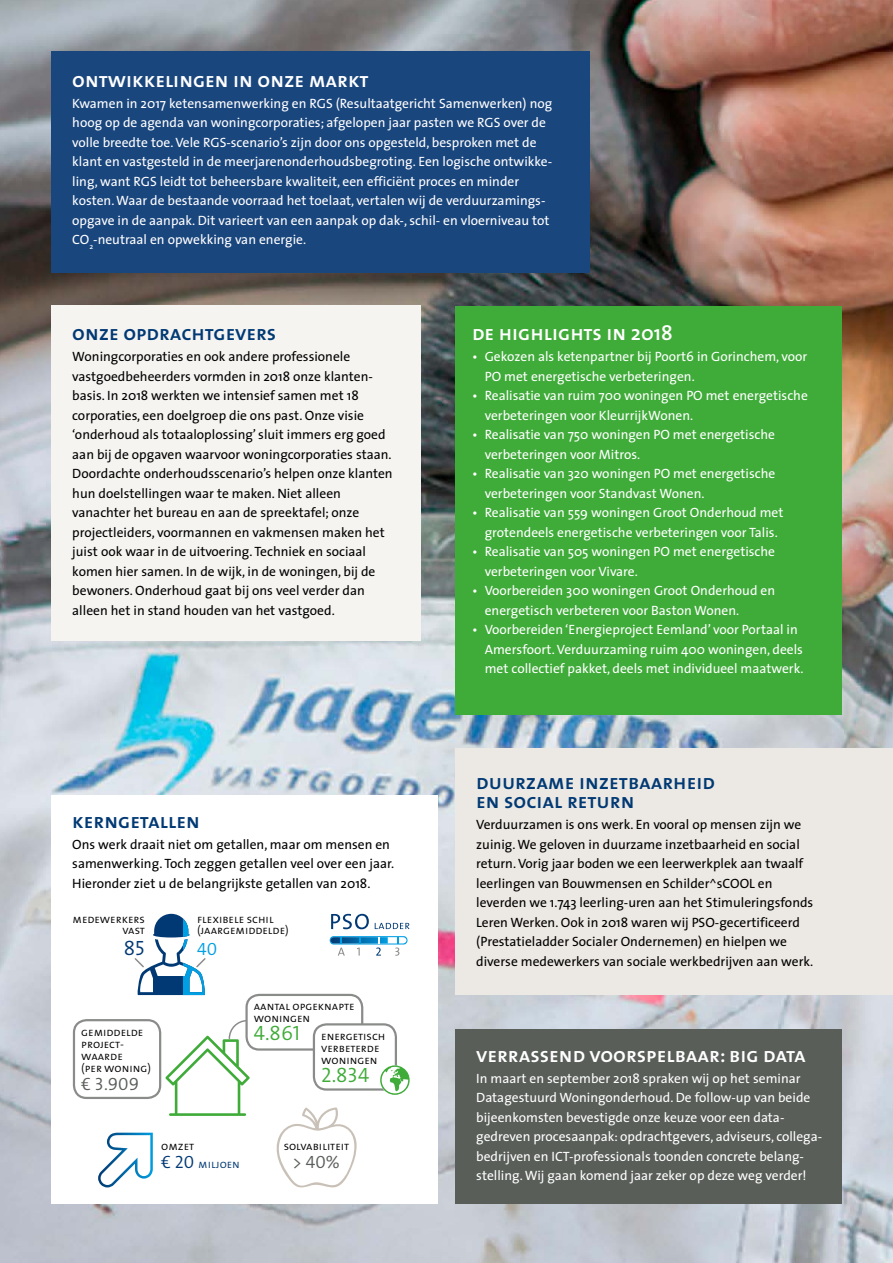
<style>
.page{position:relative;width:893px;height:1263px;background:#fff}
.page>*{position:absolute;margin:0;border:0;box-sizing:border-box;transform-origin:0 0}
.t1{font:21px "The Sans Semi Bold Caps";color:#fff}
.t2{font:21px/19.5px "The Sans Semi Bold Caps";color:#003974}
.t3{font:20.85px "The Sans Semi Light Caps";color:#3fab39}
.t4{font:20.85px "The Sans Semi Light Caps";color:#003974}
.t5{font:17.85px "The Sans Semi Light Caps";color:#595e59}
.t6{font:17.85px "The Sans Semi Light Caps";color:#009fe3}
.t7{font:13.5px/19.5px "The Sans";color:#fff}
.t8{font:13.5px/19.5px "The Sans";color:#000}
.t9{font:11.85px/11.9px "The Sans Semi Light Caps";color:#000}
.t10{font:11.85px/17.9px "The Sans Semi Light Caps";color:#003974}
.s1{font-size:20.85px;color:#3fab39}
.s2{color:#000}
.s3{font-size:17.85px}
.s4{font-family:"The Sans";font-weight:300}
.s5{font-family:"The Sans";font-weight:600}
</style>
<div class="page">
<img style="left:0;top:0;width:893px;height:1263px">
<div style="left:51px;top:795px;width:387px;height:408px;background:#fff"></div>
<div style="left:51px;top:305px;width:370px;height:336px;background:#f6f4f1"></div>
<div style="left:455px;top:748px;width:438px;height:247px;background:#ece8e3"></div>
<div style="left:51px;top:51px;width:539px;height:221px;background:#1a467e"></div>
<div style="left:455px;top:1029px;width:387px;height:174px;background:#595e59"></div>
<div style="left:73px;top:1019px;width:88px;height:80px;border:2px solid #8a8c8a;border-radius:13px"></div>
<svg style="left:276px;top:1107px;width:81px;height:81px"></svg>
<svg style="left:134px;top:914px;width:72px;height:81px"></svg>
<svg style="left:183px;top:914px;width:22px;height:81px"></svg>
<svg style="left:165px;top:1020px;width:85px;height:96px"></svg>
<div style="left:247px;top:995px;width:115px;height:54px;background:#fff;border-radius:13px"></div>
<div style="left:245px;top:994px;width:118px;height:57px;border:2px solid #8a8c8a;border-radius:13px"></div>
<div style="left:314px;top:1024px;width:82px;height:65px;background:#fff;border-radius:13px"></div>
<div style="left:313px;top:1023px;width:84px;height:67px;border:2px solid #8a8c8a;border-radius:13px"></div>
<svg style="left:98px;top:1133px;width:55px;height:54px"></svg>
<svg style="left:380px;top:1065px;width:30px;height:30px"></svg>
<svg style="left:331px;top:914px;width:79px;height:15px"></svg>
<svg style="left:330px;top:936px;width:78px;height:8px"></svg>
<svg style="left:330px;top:937px;width:76px;height:19px"></svg>
<div style="left:455px;top:306px;width:387px;height:408px;background:#3fab39"></div>
<h1 class="t1" style="left:72px;top:62px;width:298px">ontwikkelingen in onze markt</h1>
<p class="t7" style="left:72px;top:93px;width:481px">Kwamen in 2017 ketensamenwerking en RGS (Resultaatgericht Samenwerken) nog hoog op de agenda van woningcorporaties; afgelopen jaar pasten we RGS over de volle breedte toe. Vele RGS-scenario’s zijn door ons opgesteld, besproken met de klant en vastgesteld in de meerjarenonderhoudsbegroting. Een logische ontwikke&shy;ling, want RGS leidt tot beheersbare kwaliteit, een efficiënt proces en minder kosten. Waar de bestaande voorraad het toelaat, vertalen wij de verduurzamings&shy;opgave in de aanpak. Dit varieert van een aanpak op dak-, schil- en vloerniveau tot CO<sub>2</sub>-neutraal en opwekking van energie.</p>
<h1 class="t2" style="left:72px;top:323px;width:206px">onze opdrachtgevers</h1>
<p class="t8" style="left:72px;top:347px;width:322px">Woningcorporaties en ook andere professionele vastgoedbeheerders vormden in 2018 onze klanten&shy;basis. In 2018 werkten we intensief samen met 18 corporaties, een doelgroep die ons past. Onze visie ‘onderhoud als totaaloplossing’ sluit immers erg goed aan bij de opgaven waarvoor woningcorporaties staan.<br>Doordachte onderhoudsscenario’s helpen onze klanten hun doelstellingen waar te maken. Niet alleen vanachter het bureau en aan de spreektafel; onze projectleiders, voormannen en vakmensen maken het juist ook waar in de uitvoering. Techniek en sociaal komen hier samen. In de wijk, in de woningen, bij de bewoners. Onderhoud gaat bij ons veel verder dan alleen het in stand houden van het vastgoed.</p>
<h1 class="t2" style="left:72px;top:810px;width:129px">kerngetallen</h1>
<p class="t8" style="left:72px;top:834px;width:323px">Ons werk draait niet om getallen, maar om mensen en samenwerking. Toch zeggen getallen veel over een jaar.<br>Hieronder ziet u de belangrijkste getallen van 2018.</p>
<p class="t9" style="left:73px;top:912px;width:74px;text-align:right">medewerkers vast</p>
<h2 class="t4" style="left:124px;top:931px;width:23px">85</h2>
<p class="t9" style="left:81px;top:1026px;width:71px">gemiddelde project&shy;waarde<br>(per woning)</p>
<h3 class="t5" style="left:81px;top:1069px;width:59px">€ 3.909</h3>
<p class="t9" style="left:197px;top:912px;width:93px">flexibele schil (jaargemiddelde)</p>
<h3 class="t6" style="left:197px;top:934px;width:22px">40</h3>
<p class="t9" style="left:254px;top:999px;width:102px">aantal opgeknapte woningen</p>
<p class="t9" style="left:321px;top:1030px;width:66px;text-indent:-67px"><span class="s1">4.861</span> energetisch verbeterde woningen</p>
<h2 class="t3" style="left:321px;top:1058px;width:50px">2.834</h2>
<p class="t10" style="left:161px;top:1136px;width:80px"><span class="s2">omzet<br></span><span class="s3">€ 20</span> miljoen</p>
<p class="t9" style="left:284px;top:1139px;width:67px">solvabiliteit</p>
<h3 class="t5" style="left:293px;top:1147px;width:48px"><span class="s4">&gt;</span> 40%</h3>
<h1 class="t1" style="left:472px;top:316px;width:202px">de highlights in <span class="s5">2018</span></h1>
<p class="t7" style="left:485px;top:347px;width:324px;text-indent:-13px">• Gekozen als ketenpartner bij Poort6 in Gorinchem, voor<br>PO met energetische verbeteringen.</p>
<p class="t7" style="left:485px;top:386px;width:325px;text-indent:-13px">• Realisatie van ruim 700 woningen PO met energetische verbeteringen voor KleurrijkWonen.</p>
<p class="t7" style="left:485px;top:425px;width:292px;text-indent:-13px">• Realisatie van 750 woningen PO met energetische verbeteringen voor Mitros.</p>
<p class="t7" style="left:485px;top:464px;width:292px;text-indent:-13px">• Realisatie van 320 woningen PO met energetische verbeteringen voor Standvast Wonen.</p>
<p class="t7" style="left:472px;top:502px;width:313px;text-align:center">• Realisatie van 559 woningen Groot Onderhoud met grotendeels energetische verbeteringen voor Talis.</p>
<p class="t7" style="left:485px;top:541px;width:292px;text-indent:-13px">• Realisatie van 505 woningen PO met energetische verbeteringen voor Vivare.</p>
<p class="t7" style="left:485px;top:580px;width:292px;text-indent:-13px">• Voorbereiden 300 woningen Groot Onderhoud en energetisch verbeteren voor Baston Wonen.</p>
<p class="t7" style="left:485px;top:619px;width:320px;text-indent:-13px">• Voorbereiden ‘Energieproject Eemland’ voor Portaal in<br>Amersfoort. Verduurzaming ruim 400 woningen, deels met collectief pakket, deels met individueel maatwerk.</p>
<h1 class="t2" style="left:476px;top:771px;width:240px">duurzame inzetbaarheid en social return</h1>
<p class="t8" style="left:476px;top:815px;width:339px">Verduurzamen is ons werk. En vooral op mensen zijn we zuinig. We geloven in duurzame inzetbaarheid en social return. Vorig jaar boden we een leerwerkplek aan twaalf leerlingen van Bouwmensen en Schilder^sCOOL en leverden we 1.743 leerling-uren aan het Stimuleringsfonds Leren Werken. Ook in 2018 waren wij PSO-gecertificeerd (Prestatieladder Socialer Ondernemen) en hielpen we diverse medewerkers van sociale werkbedrijven aan werk.</p>
<h1 class="t1" style="left:476px;top:1037px;width:331px">verrassend voorspelbaar: big data</h1>
<p class="t7" style="left:476px;top:1068px;width:346px">In maart en september 2018 spraken wij op het seminar Datagestuurd Woningonderhoud. De follow-up van beide bijeenkomsten bevestigde onze keuze voor een data&shy;gedreven procesaanpak: opdrachtgevers, adviseurs, collega&shy;bedrijven en ICT-professionals toonden concrete belang&shy;stelling. Wij gaan komend jaar zeker op deze weg verder!</p>
</div>
